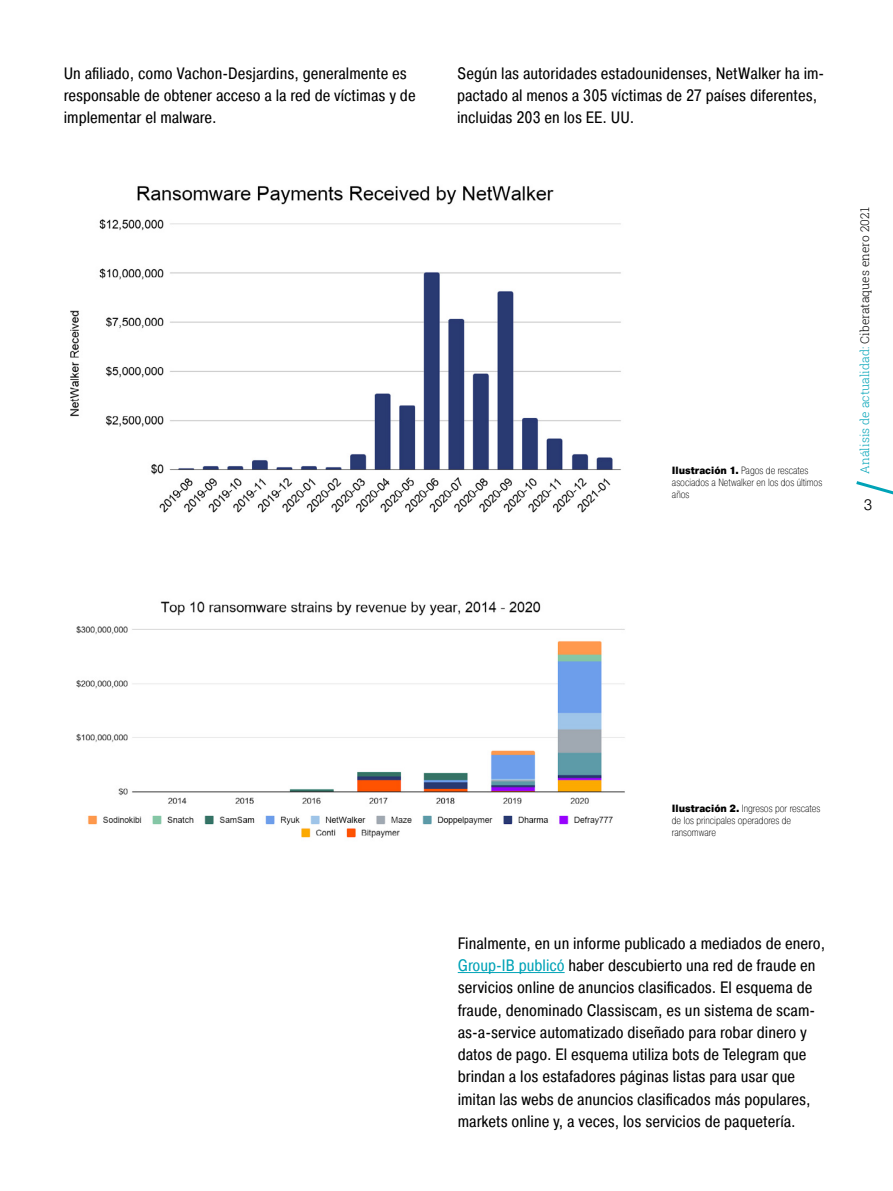
<style>
.page{position:relative;width:893px;height:1191px;background:#fff}
.page>*{position:absolute;margin:0;border:0;box-sizing:border-box;transform-origin:0 0}
.t1{font:16.5px/22.4px "Pragmatica Cond";color:#000}
.t2{font:300 15px "Pragmatica";color:#000}
.t3{font:300 12px "Roboto Slab";color:#00a3b7}
.t4{font:200 10.5px/12px "Pragmatica Cond";color:#000}
.s1{font-weight:900}
.s2{color:#000}
.s3{color:#00a3b7}
</style>
<div class="page">
<svg style="left:856px;top:481px;width:37px;height:14px"></svg>
<img style="left:70px;top:186px;width:551px;height:327px">
<img style="left:76px;top:601px;width:549px;height:237px">
<hr style="left:458px;top:972px;width:107px;height:1px;background:#00a3b7">
<p class="t1" style="left:64px;top:62px;width:353px">Un afiliado, como Vachon-Desjardins, generalmente es responsable de obtener acceso a la red de víctimas y de implementar el malware.</p>
<p class="t1" style="left:457px;top:62px;width:369px">Según las autoridades estadounidenses, NetWalker ha im&shy;pactado al menos a 305 víctimas de 27 países diferentes, incluidas 203 en los EE. UU.</p>
<p class="t4" style="left:672px;top:464px;width:152px"><span class="s1">Ilustración 1.</span> Pagos de rescates asociados a Netwalker en los dos últimos años</p>
<p class="t3" style="left:857px;top:474px;width:268px;rotate:-90deg">Análisis de actualidad: <span class="s2">Ciberataques enero 2021</span></p>
<p class="t2" style="left:864px;top:495px;width:10px">3</p>
<p class="t4" style="left:672px;top:802px;width:150px"><span class="s1">Ilustración 2.</span> Ingresos por rescates de los principales operadores de ransomware</p>
<p class="t1" style="left:458px;top:931px;width:369px">Finalmente, en un informe publicado a mediados de enero, <span class="s3">Group-IB publicó</span> haber descubierto una red de fraude en servicios online de anuncios clasificados. El esquema de fraude, denominado Classiscam, es un sistema de scam&shy;as-a-service automatizado diseñado para robar dinero y datos de pago. El esquema utiliza bots de Telegram que brindan a los estafadores páginas listas para usar que imitan las webs de anuncios clasificados más populares, markets online y, a veces, los servicios de paquetería.</p>
</div>
